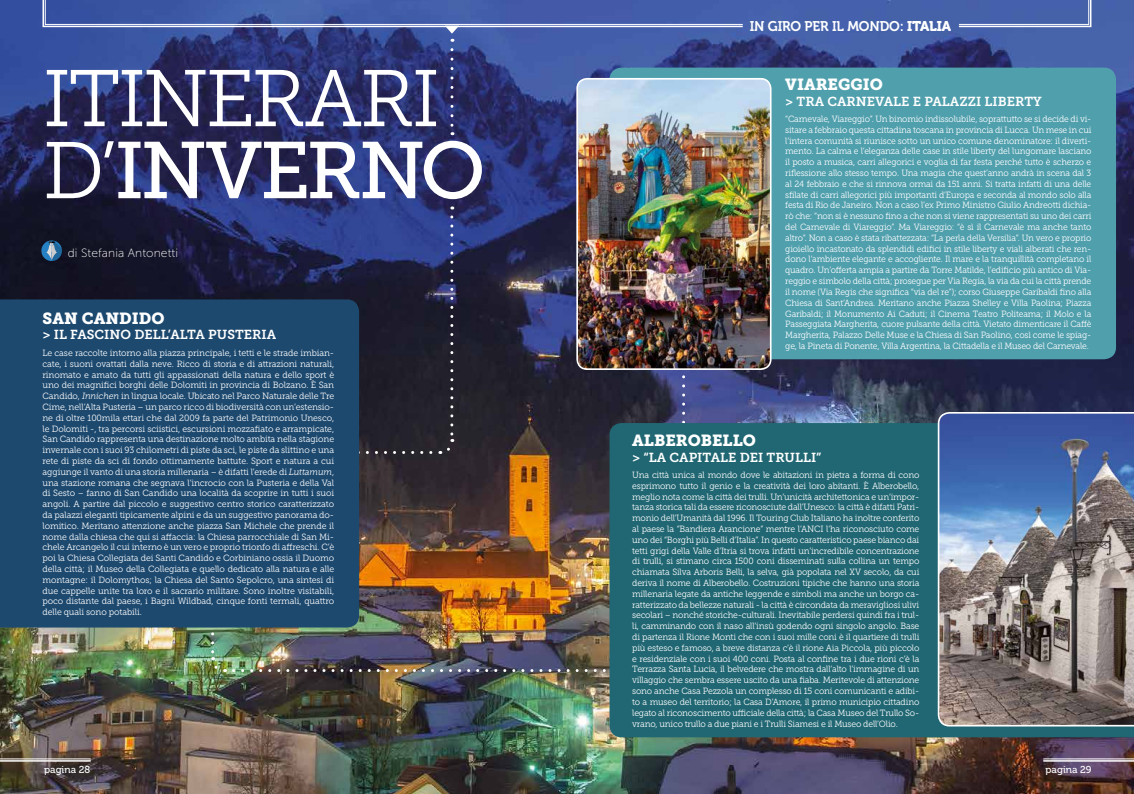
<style>
.page{position:relative;width:1134px;height:794px;background:#fff}
.page>*{position:absolute;margin:0;border:0;box-sizing:border-box;transform-origin:0 0}
.t1{font:80px "Museo Slab 300";letter-spacing:-.04em;color:#fff}
.t2{font:80px "Museo Slab 500";letter-spacing:-.05em;color:#fff}
.t3{font:16px "Museo Slab 900";color:#fff}
.t4{font:14px "Museo 700";letter-spacing:-.01em;color:#fff;scale:.96 1}
.t5{font:13px "Museo Slab 700";color:#fff}
.t6{font:12px "Museo Sans 100";letter-spacing:.01em;color:#fff}
.t7{font:10px "Museo 500";color:#fff}
.t8{font:9px/10.8px "Museo Slab 300";letter-spacing:-.02em;color:#fff;text-align:justify;scale:.96 1}
.t9{font:9px/10.8px "Museo Slab 300";letter-spacing:-.02em;color:#fff;text-align:justify}
.t10{font:9px/10.8px "Museo Slab 300";letter-spacing:-.02em;color:#fff;text-align:justify;scale:.95 1}
.s1{font-family:"Museo Slab 300"}
.s2{font-style:italic}
.s3{font-family:"Museo 900"}
</style>
<div class="page">
<img style="left:0;top:0;width:1134px;height:794px">
<svg style="left:957px;top:0;width:135px;height:28px;background:#5871b2"></svg>
<svg style="left:41px;top:240px;width:21px;height:21px"></svg>
<svg style="left:46px;top:241px;width:16px;height:20px"></svg>
<hr style="left:1043px;top:758px;width:91px;height:1px;background:#fff">
<hr style="left:1043px;top:760px;width:91px;height:1px;background:#fff">
<hr style="left:0;top:758px;width:91px;height:1px;background:#fff">
<hr style="left:0;top:760px;width:91px;height:1px;background:#fff">
<svg style="left:440px;top:217px;width:13px;height:238px;background:#323550"></svg>
<svg style="left:359px;top:451px;width:72px;height:15px"></svg>
<svg style="left:211px;top:627px;width:15px;height:46px"></svg>
<img style="left:234px;top:657px;width:375px;height:15px">
<svg style="left:682px;top:370px;width:3px;height:53px"></svg>
<div style="left:609px;top:423px;width:525px;height:314px;background:#216773"></div>
<img style="left:938px;top:412px;width:196px;height:314px">
<div style="left:0;top:299px;width:359px;height:328px;background:#1d496f"></div>
<div style="left:609px;top:68px;width:507px;height:291px;background:#509fad;border-radius:12px"></div>
<img style="left:577px;top:79px;width:194px;height:290px">
<div style="left:576px;top:78px;width:195px;height:292px;border:2px solid #fff;border-radius:10px"></div>
<svg style="left:450px;top:50px;width:3px;height:85px"></svg>
<svg style="left:42px;top:0;width:702px;height:42px;background:#4a62a8"></svg>
<h1 class="t1" style="left:43px;top:55px;width:399px">ITINERARI</h1>
<h1 class="t2" style="left:43px;top:126px;width:445px"><span class="s1">D’</span>INVERNO</h1>
<h3 class="t6" style="left:68px;top:246px;width:112px">di Stefania Antonetti</h3>
<h2 class="t3" style="left:43px;top:309px;width:124px">SAN CANDIDO</h2>
<h3 class="t5" style="left:43px;top:327px;width:235px">&gt; IL FASCINO DELL’ALTA PUSTERIA</h3>
<p class="t9" style="left:43px;top:347px;width:293px">Le case raccolte intorno alla piazza principale, i tetti e le strade imbian&shy;cate, i suoni ovattati dalla neve. Ricco di storia e di attrazioni naturali, rinomato e amato da tutti gli appassionati della natura e dello sport è uno dei magnifici borghi delle Dolomiti in provincia di Bolzano. È San Candido, <span class="s2">Innichen</span> in lingua locale. Ubicato nel Parco Naturale delle Tre Cime, nell’Alta Pusteria – un parco ricco di biodiversità con un’estensio&shy;ne di oltre 100mila ettari che dal 2009 fa parte del Patrimonio Unesco, le Dolomiti -, tra percorsi sciistici, escursioni mozzafiato e arrampicate, San Candido rappresenta una destinazione molto ambita nella stagione invernale con i suoi 93 chilometri di piste da sci, le piste da slittino e una rete di piste da sci di fondo ottimamente battute. Sport e natura a cui aggiunge il vanto di una storia millenaria – è difatti l’erede di <span class="s2">Luttamum</span>, una stazione romana che segnava l’incrocio con la Pusteria e della Val di Sesto – fanno di San Candido una località da scoprire in tutti i suoi angoli. A partire dal piccolo e suggestivo centro storico caratterizzato da palazzi eleganti tipicamente alpini e da un suggestivo panorama do&shy;lomitico. Meritano attenzione anche piazza San Michele che prende il nome dalla chiesa che qui si affaccia: la Chiesa parrocchiale di San Mi&shy;chele Arcangelo il cui interno è un vero e proprio trionfo di affreschi. C’è poi la Chiesa Collegiata dei Santi Candido e Corbiniano ossia il Duomo della città; il Museo della Collegiata e quello dedicato alla natura e alle montagne: il Dolomythos; la Chiesa del Santo Sepolcro, una sintesi di due cappelle unite tra loro e il sacrario militare. Sono inoltre visitabili, poco distante dal paese, i Bagni Wildbad, cinque fonti termali, quattro delle quali sono potabili.</p>
<h3 class="t4" style="left:750px;top:19px;width:211px">IN GIRO PER IL MONDO: <span class="s3">ITALIA</span></h3>
<h2 class="t3" style="left:785px;top:75px;width:99px">VIAREGGIO</h2>
<h3 class="t5" style="left:785px;top:94px;width:258px">&gt; TRA CARNEVALE E PALAZZI LIBERTY</h3>
<p class="t10" style="left:785px;top:114px;width:324px">“Carnevale, Viareggio”. Un binomio indissolubile, soprattutto se si decide di vi&shy;sitare a febbraio questa cittadina toscana in provincia di Lucca. Un mese in cui l’intera comunità si riunisce sotto un unico comune denominatore: il diverti&shy;mento. La calma e l’eleganza delle case in stile liberty del lungomare lasciano il posto a musica, carri allegorici e voglia di far festa perché tutto è scherzo e riflessione allo stesso tempo. Una magia che quest’anno andrà in scena dal 3 al 24 febbraio e che si rinnova ormai da 151 anni. Si tratta infatti di una delle sfilate di carri allegorici più importanti d’Europa e seconda al mondo solo alla festa di Rio de Janeiro. Non a caso l’ex Primo Ministro Giulio Andreotti dichia&shy;rò che: “non si è nessuno fino a che non si viene rappresentati su uno dei carri del Carnevale di Viareggio”. Ma Viareggio: “è sì il Carnevale ma anche tanto altro”. Non a caso è stata ribattezzata: “La perla della Versilia”. Un vero e proprio gioiello incastonato da splendidi edifici in stile liberty e viali alberati che ren&shy;dono l’ambiente elegante e accogliente. Il mare e la tranquillità completano il quadro. Un’offerta ampia a partire da Torre Matilde, l’edificio più antico di Via&shy;reggio e simbolo della città; prosegue per Via Regia, la via da cui la città prende il nome (Via Regis che significa “via del re”); corso Giuseppe Garibaldi fino alla Chiesa di Sant’Andrea. Meritano anche Piazza Shelley e Villa Paolina; Piazza Garibaldi; il Monumento Ai Caduti; il Cinema Teatro Politeama; il Molo e la Passeggiata Margherita, cuore pulsante della città. Vietato dimenticare il Caffè Margherita, Palazzo Delle Muse e la Chiesa di San Paolino, così come le spiag&shy;ge, la Pineta di Ponente, Villa Argentina, la Cittadella e il Museo del Carnevale.</p>
<h2 class="t3" style="left:632px;top:431px;width:125px">ALBEROBELLO</h2>
<h3 class="t5" style="left:632px;top:450px;width:191px">&gt; “LA CAPITALE DEI TRULLI”</h3>
<p class="t8" style="left:632px;top:469px;width:301px">Una città unica al mondo dove le abitazioni in pietra a forma di cono esprimono tutto il genio e la creatività dei loro abitanti. È Alberobello, meglio nota come la città dei trulli. Un’unicità architettonica e un’impor&shy;tanza storica tali da essere riconosciute dall’Unesco: la città è difatti Patri&shy;monio dell’Umanità dal 1996. Il Touring Club Italiano ha inoltre conferito al paese la “Bandiera Arancione” mentre l’ANCI l’ha riconosciuto come uno dei “Borghi più Belli d’Italia”. In questo caratteristico paese bianco dai tetti grigi della Valle d’Itria si trova infatti un’incredibile concentrazione di trulli, si stimano circa 1500 coni disseminati sulla collina un tempo chiamata Silva Arboris Belli, la selva, già popolata nel XV secolo, da cui deriva il nome di Alberobello. Costruzioni tipiche che hanno una storia millenaria legate da antiche leggende e simboli ma anche un borgo ca&shy;ratterizzato da bellezze naturali - la città è circondata da meravigliosi ulivi secolari – nonché storiche-culturali. Inevitabile perdersi quindi fra i trul&shy;li, camminando con il naso all’insù godendo ogni singolo angolo. Base di partenza il Rione Monti che con i suoi mille coni è il quartiere di trulli più esteso e famoso, a breve distanza c’è il rione Aia Piccola, più piccolo e residenziale con i suoi 400 coni. Posta al confine tra i due rioni c’è la Terrazza Santa Lucia, il belvedere che mostra dall’alto l’immagine di un villaggio che sembra essere uscito da una fiaba. Meritevole di attenzione sono anche Casa Pezzola un complesso di 15 coni comunicanti e adibi&shy;to a museo del territorio; la Casa D’Amore, il primo municipio cittadino legato al riconoscimento ufficiale della città; la Casa Museo del Trullo So&shy;vrano, unico trullo a due piani e i Trulli Siamesi e il Museo dell’Olio.</p>
<p class="t7" style="left:44px;top:763px;width:48px">pagina 28</p>
<p class="t7" style="left:1046px;top:763px;width:47px">pagina 29</p>
</div>
